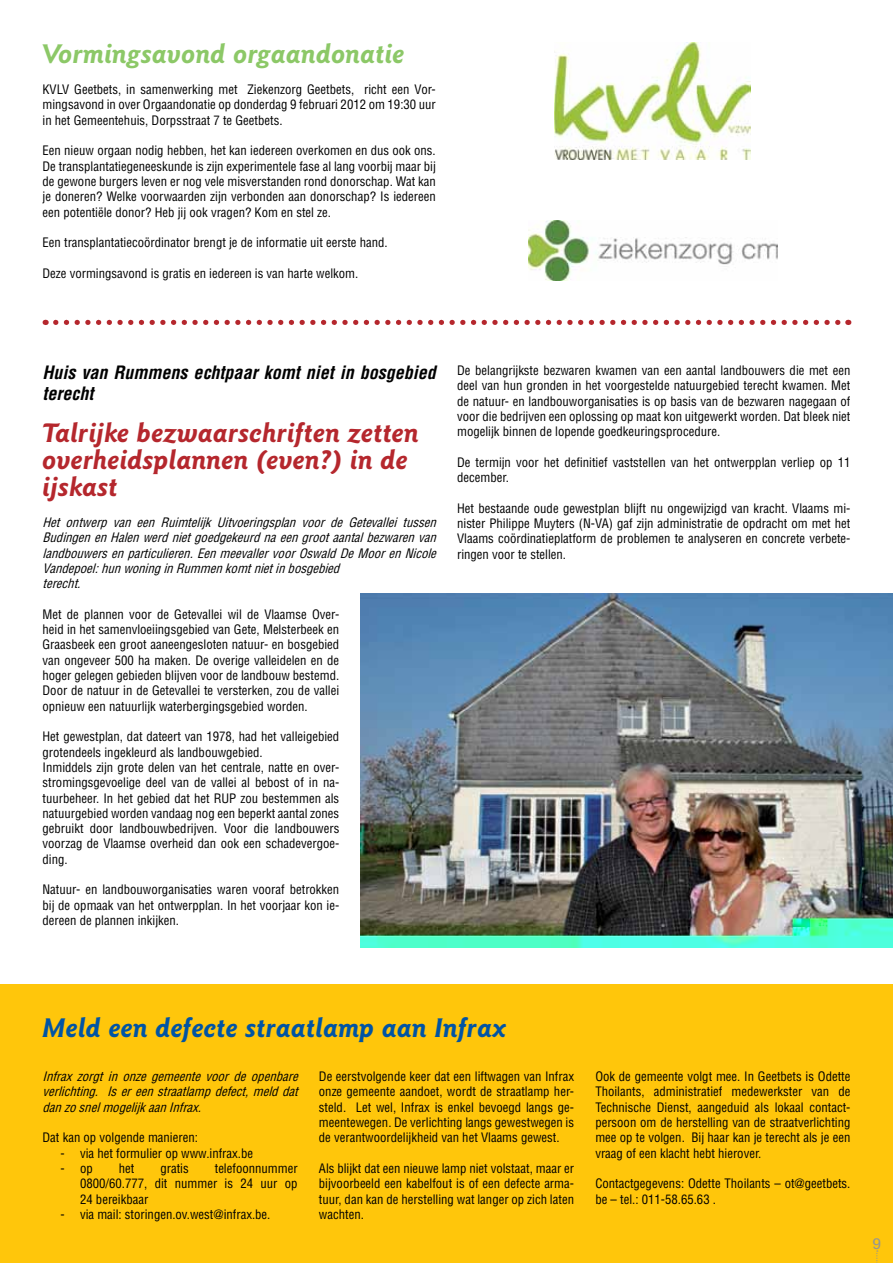
<style>
.page{position:relative;width:893px;height:1263px;background:#fff}
.page>*{position:absolute;margin:0;border:0;box-sizing:border-box;transform-origin:0 0}
.t1{font:italic 700 27px/27px "Goudy Sans IT Cby BT";color:#b5272d}
.t2{font:italic 700 27px "Goudy Sans IT Cby BT";color:#0054a4}
.t3{font:italic 700 27px "Goudy Sans IT Cby BT";color:#8cc867}
.t4{font:italic 700 condensed 18px/21.6px "Helvetica";color:#000}
.t5{font:condensed 14.4px "Helvetica";color:#939598;scale:1.2 1}
.t6{font:condensed 12.75px/15.3px "Helvetica";color:#000;text-align:justify}
.t7{font:italic condensed 12.75px/15.3px "Helvetica";color:#000}
</style>
<div class="page">
<div style="left:1px;top:984px;width:892px;height:279px;background:#ffc60b"></div>
<svg style="left:876px;top:1250px;width:2px;height:13px"></svg>
<svg style="left:56px;top:320px;width:785px;height:5px"></svg>
<img style="left:555px;top:43px;width:195px;height:117px">
<img style="left:528px;top:220px;width:249px;height:61px">
<img style="left:361px;top:593px;width:532px;height:354px">
<h1 class="t3" style="left:43px;top:37px;width:364px">Vormingsavond orgaandonatie</h1>
<p class="t6" style="left:43px;top:82px;width:395px">KVLV Geetbets, in samenwerking met Ziekenzorg Geetbets, richt een Vor&shy;mingsavond in over Orgaandonatie op donderdag 9 februari 2012 om 19:30 uur in het Gemeentehuis, Dorpsstraat 7 te Geetbets.</p>
<p class="t6" style="left:43px;top:143px;width:395px">Een nieuw orgaan nodig hebben, het kan iedereen overkomen en dus ook ons.<br>De transplantatiegeneeskunde is zijn experimentele fase al lang voorbij maar bij de gewone burgers leven er nog vele misverstanden rond donorschap. Wat kan je doneren? Welke voorwaarden zijn verbonden aan donorschap? Is iedereen een potentiële donor? Heb jij ook vragen? Kom en stel ze.</p>
<p class="t6" style="left:43px;top:235px;width:347px">Een transplantatiecoördinator brengt je de informatie uit eerste hand.</p>
<p class="t6" style="left:43px;top:265px;width:317px">Deze vormingsavond is gratis en iedereen is van harte welkom.</p>
<h2 class="t4" style="left:43px;top:361px;width:395px">Huis van Rummens echtpaar komt niet in bosgebied terecht</h2>
<h1 class="t1" style="left:43px;top:420px;width:378px">Talrijke bezwaarschriften zetten overheidsplannen (even?) in de ijskast</h1>
<p class="t7" style="left:43px;top:514px;width:399px">Het ontwerp van een Ruimtelijk Uitvoeringsplan voor de Getevallei tussen BudingenenHalenwerdnietgoedgekeurdnaeengrootaantalbezwarenvan landbouwersenparticulieren.EenmeevallervoorOswaldDeMoorenNicole Vandepoel:hunwoninginRummenkomtnietinbosgebied<br>terecht.</p>
<p class="t6" style="left:43px;top:606px;width:298px">Met de plannen voor de Getevallei wil de Vlaamse Over&shy;heid in het samenvloeiingsgebied van Gete, Melsterbeek en Graasbeek een groot aaneengesloten natuur- en bosgebied van ongeveer 500 ha maken. De overige valleidelen en de hoger gelegen gebieden blijven voor de landbouw bestemd.<br>Door de natuur in de Getevallei te versterken, zou de vallei opnieuw een natuurlijk waterbergingsgebied worden.</p>
<p class="t6" style="left:43px;top:729px;width:298px;text-align:left">Het gewestplan, dat dateert van 1978, had het valleigebied grotendeels ingekleurd als landbouwgebied.<br>Inmiddels zijn grote delen van het centrale, natte en over&shy;stromingsgevoelige deel van de vallei al bebost of in na&shy;tuurbeheer. In het gebied dat het RUP zou bestemmen als natuurgebied worden vandaag nog een beperkt aantal zones gebruikt door landbouwbedrijven. Voor die landbouwers voorzag de Vlaamse overheid dan ook een schadevergoe&shy;ding.</p>
<p class="t6" style="left:43px;top:882px;width:298px">Natuur- en landbouworganisaties waren vooraf betrokken bij de opmaak van het ontwerpplan. In het voorjaar kon ie&shy;dereen de plannen inkijken.</p>
<p class="t6" style="left:457px;top:362px;width:395px">De belangrijkste bezwaren kwamen van een aantal landbouwers die met een deel van hun gronden in het voorgestelde natuurgebied terecht kwamen. Met de natuur- en landbouworganisaties is op basis van de bezwaren nagegaan of voor die bedrijven een oplossing op maat kon uitgewerkt worden. Dat bleek niet mogelijk binnen de lopende goedkeuringsprocedure.</p>
<p class="t6" style="left:457px;top:454px;width:395px">De termijn voor het definitief vaststellen van het ontwerpplan verliep op 11 december.</p>
<p class="t6" style="left:457px;top:500px;width:395px">Het bestaande oude gewestplan blijft nu ongewijzigd van kracht. Vlaams mi&shy;nister Philippe Muyters (N-VA) gaf zijn administratie de opdracht om met het Vlaams coördinatieplatform de problemen te analyseren en concrete verbete&shy;ringen voor te stellen.</p>
<h1 class="t2" style="left:43px;top:1011px;width:466px">Meld een defecte straatlamp aan Infrax</h1>
<p class="t7" style="left:43px;top:1068px;width:261px;text-align:justify">Infrax zorgt in onze gemeente voor de openbare verlichting. Isereenstraatlampdefect,melddat danzosnelmogelijkaanInfrax.</p>
<p class="t6" style="left:43px;top:1130px;width:157px">Dat kan op volgende manieren:</p>
<p class="t6" style="left:61px;top:1145px;width:194px">- via het formulier op www.infrax.be</p>
<p class="t6" style="left:61px;top:1160px;width:34px">- op</p>
<p class="t6" style="left:119px;top:1160px;width:17px">het</p>
<p class="t6" style="left:160px;top:1160px;width:30px">gratis</p>
<p class="t6" style="left:80px;top:1160px;width:219px;text-indent:135px">telefoonnummer 0800/60.777, dit nummer is 24 uur op 24 bereikbaar</p>
<p class="t6" style="left:61px;top:1206px;width:211px">- via mail: storingen.ov.west@infrax.be.</p>
<p class="t6" style="left:319px;top:1068px;width:257px">De eerstvolgende keer dat een liftwagen van Infrax onze gemeente aandoet, wordt de straatlamp her&shy;steld. Let wel, Infrax is enkel bevoegd langs ge&shy;meentewegen. De verlichting langs gewestwegen is de verantwoordelijkheid van het Vlaams gewest.</p>
<p class="t6" style="left:319px;top:1160px;width:257px">Als blijkt dat een nieuwe lamp niet volstaat, maar er bijvoorbeeld een kabelfout is of een defecte arma&shy;tuur, dan kan de herstelling wat langer op zich laten wachten.</p>
<p class="t6" style="left:595px;top:1068px;width:257px">Ook de gemeente volgt mee. In Geetbets is Odette Thoilants, administratief medewerkster van de Technische Dienst, aangeduid als lokaal contact&shy;persoon om de herstelling van de straatverlichting mee op te volgen. Bij haar kan je terecht als je een vraag of een klacht hebt hierover.</p>
<p class="t6" style="left:595px;top:1176px;width:257px">Contactgegevens: Odette Thoilants – ot@geetbets. be – tel.: 011-58.65.63 .</p>
<p class="t5" style="left:872px;top:1234px;width:9px">9</p>
</div>
